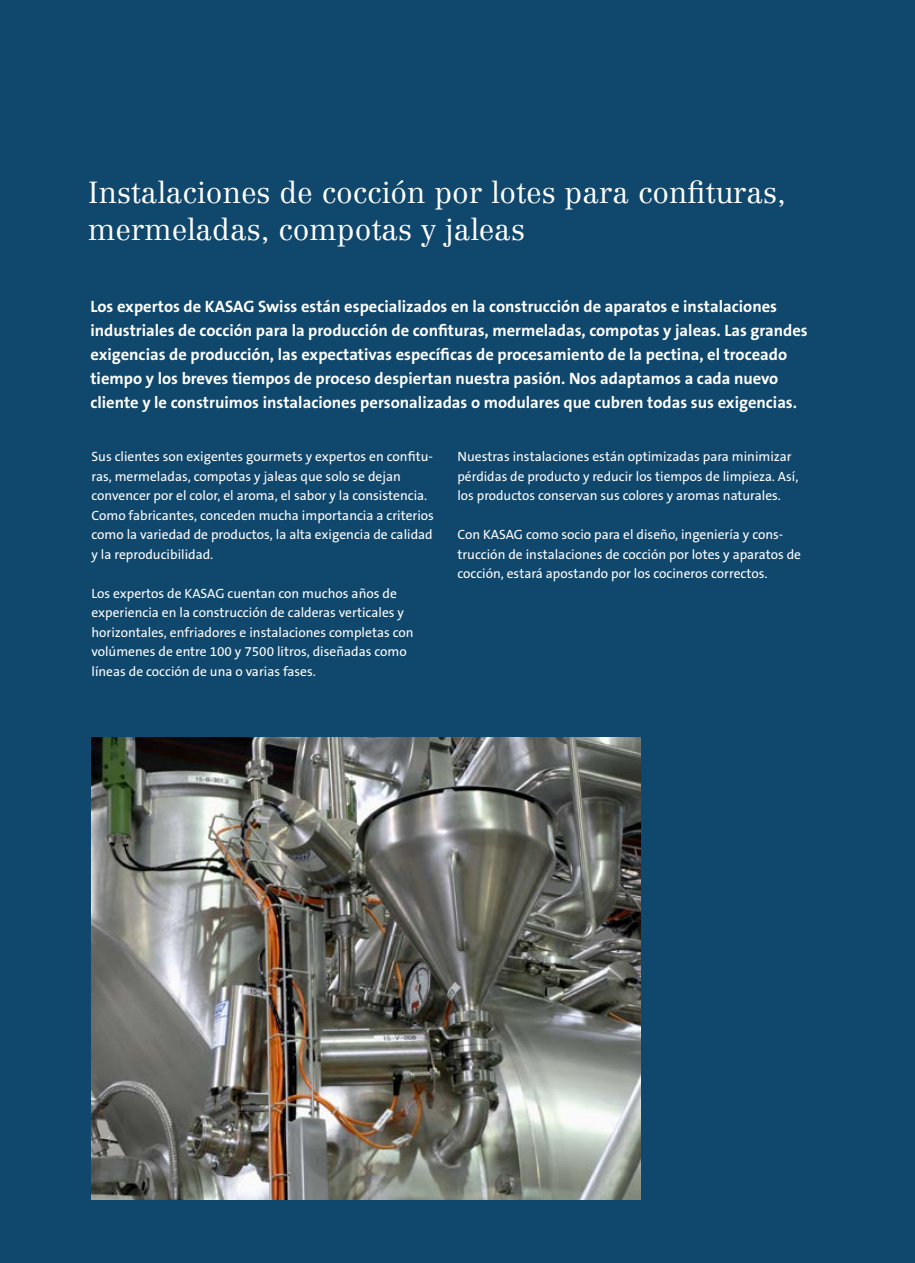
<style>
.page{position:relative;width:915px;height:1263px;background:#fff}
.page>*{position:absolute;margin:0;border:0;box-sizing:border-box;transform-origin:0 0}
.t1{font:300 30px/37.5px "Centennial";color:#fff}
.t2{font:700 16.5px/24px "The Sans B W7";color:#fff}
.t3{font:13.5px/19.5px "The Sans B W5 Plain";color:#fff}
</style>
<div class="page">
<div style="left:0;top:0;width:914px;height:1263px;background:#10476c"></div>
<img style="left:92px;top:737px;width:548px;height:463px">
<h1 class="t1" style="left:88px;top:174px;width:699px">Instalaciones de cocción por lotes para confituras, mermeladas, compotas y jaleas</h1>
<p class="t2" style="left:90px;top:294px;width:718px">Los expertos de KASAG Swiss están especializados en la construcción de aparatos e instalaciones industriales de cocción para la producción de confituras, mermeladas, compotas y jaleas. Las grandes exigencias de producción, las expectativas específicas de procesamiento de la pectina, el troceado tiempo y los breves tiempos de proceso despiertan nuestra pasión. Nos adaptamos a cada nuevo cliente y le construimos instalaciones personalizadas o modulares que cubren todas sus exigencias.</p>
<p class="t3" style="left:91px;top:447px;width:344px">Sus clientes son exigentes gourmets y expertos en confitu&shy;ras, mermeladas, compotas y jaleas que solo se dejan convencer por el color, el aroma, el sabor y la consistencia.<br>Como fabricantes, conceden mucha importancia a criterios como la variedad de productos, la alta exigencia de calidad y la reproducibilidad.</p>
<p class="t3" style="left:91px;top:583px;width:323px">Los expertos de KASAG cuentan con muchos años de experiencia en la construcción de calderas verticales y horizontales, enfriadores e instalaciones completas con volúmenes de entre 100 y 7500 litros, diseñadas como líneas de cocción de una o varias fases.</p>
<p class="t3" style="left:457px;top:447px;width:342px">Nuestras instalaciones están optimizadas para minimizar pérdidas de producto y reducir los tiempos de limpieza. Así, los productos conservan sus colores y aromas naturales.</p>
<p class="t3" style="left:457px;top:525px;width:345px">Con KASAG como socio para el diseño, ingeniería y cons&shy;trucción de instalaciones de cocción por lotes y aparatos de cocción, estará apostando por los cocineros correctos.</p>
</div>
